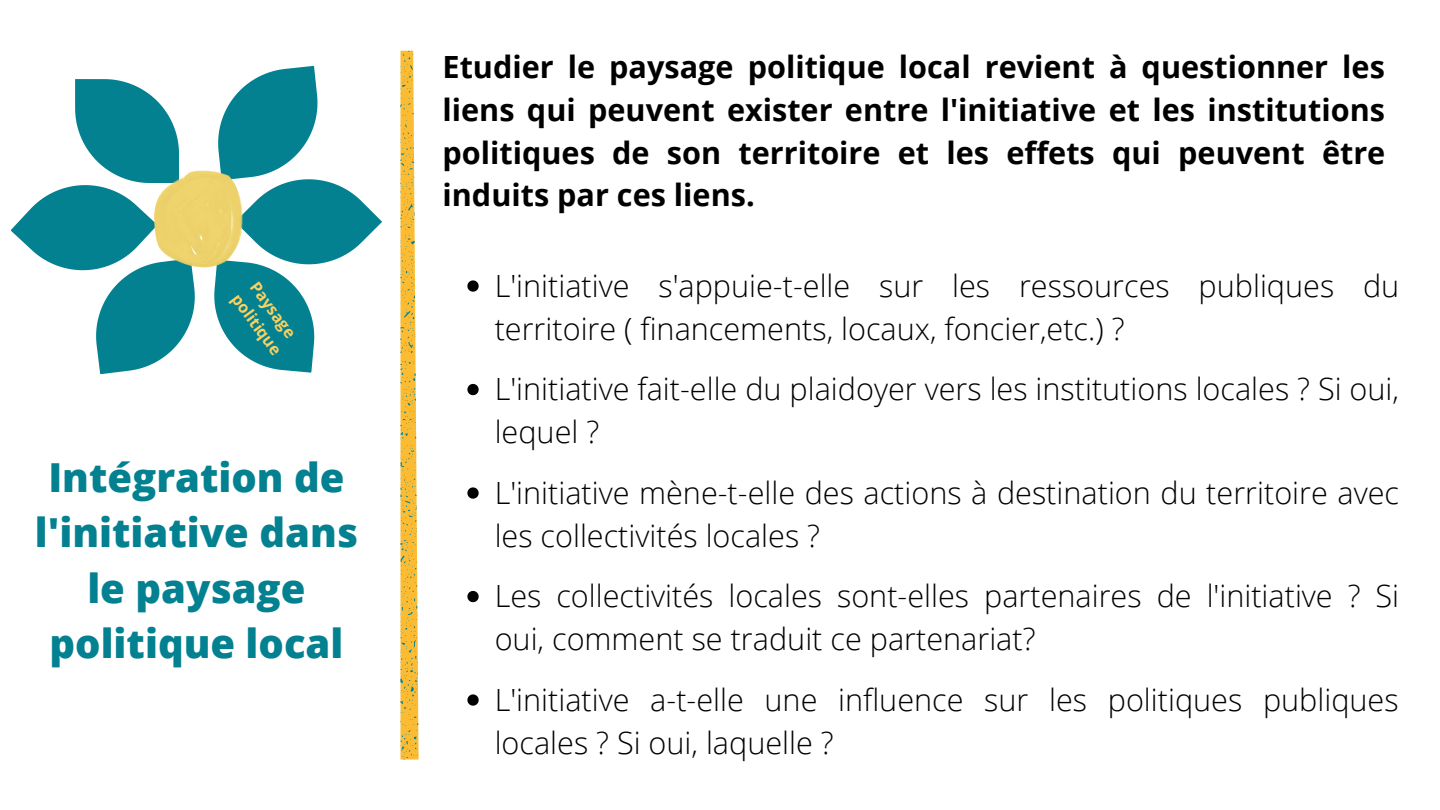
<style>
.page{position:relative;width:1440px;height:810px;background:#fff}
.page>*{position:absolute;margin:0;border:0;box-sizing:border-box;transform-origin:0 0}
.t1{font:800 40px/55.5px "Open Sans";color:#038190;text-align:center}
.t2{font:300 30.6px/42.8px "Open Sans";color:#000}
.t3{font:700 30.6px/42.8px "Open Sans";color:#000;text-align:justify}
.t4{font:700 15.9px/21.7px "Open Sans";color:#fbd160}
</style>
<div class="page">
<svg style="left:400px;top:51px;width:18px;height:709px;background:#f0c355"></svg>
<svg style="left:467px;top:280px;width:12px;height:12px"></svg>
<svg style="left:467px;top:384px;width:12px;height:11px"></svg>
<svg style="left:467px;top:487px;width:12px;height:12px"></svg>
<svg style="left:467px;top:591px;width:12px;height:11px"></svg>
<svg style="left:467px;top:694px;width:12px;height:12px"></svg>
<svg style="left:11px;top:79px;width:184px;height:295px"></svg>
<svg style="left:214px;top:66px;width:168px;height:307px"></svg>
<img style="left:154px;top:170px;width:89px;height:97px">
<p class="t4" style="left:262px;top:276px;width:73px;rotate:53deg">Paysage politique</p>
<h1 class="t1" style="left:35px;top:447px;width:325px">Intégration de l'initiative dans le paysage politique local</h1>
<p class="t3" style="left:443px;top:45px;width:944px">Etudier le paysage politique local revient à questionner les liens qui peuvent exister entre l'initiative et les institutions politiques de son territoire et les effets qui peuvent être induits par ces liens.</p>
<p class="t2" style="left:495px;top:264px;width:906px">L'initiative s'appuie-t-elle sur les ressources publiques du territoire ( financements, locaux, foncier,etc.) ?</p>
<p class="t2" style="left:495px;top:367px;width:906px">L'initiative fait-elle du plaidoyer vers les institutions locales ? Si oui, lequel ?</p>
<p class="t2" style="left:495px;top:471px;width:906px">L'initiative mène-t-elle des actions à destination du territoire avec les collectivités locales ?</p>
<p class="t2" style="left:495px;top:574px;width:906px">Les collectivités locales sont-elles partenaires de l'initiative ? Si oui, comment se traduit ce partenariat?</p>
<p class="t2" style="left:495px;top:678px;width:906px">L'initiative a-t-elle une influence sur les politiques publiques locales ? Si oui, laquelle ?</p>
</div>
